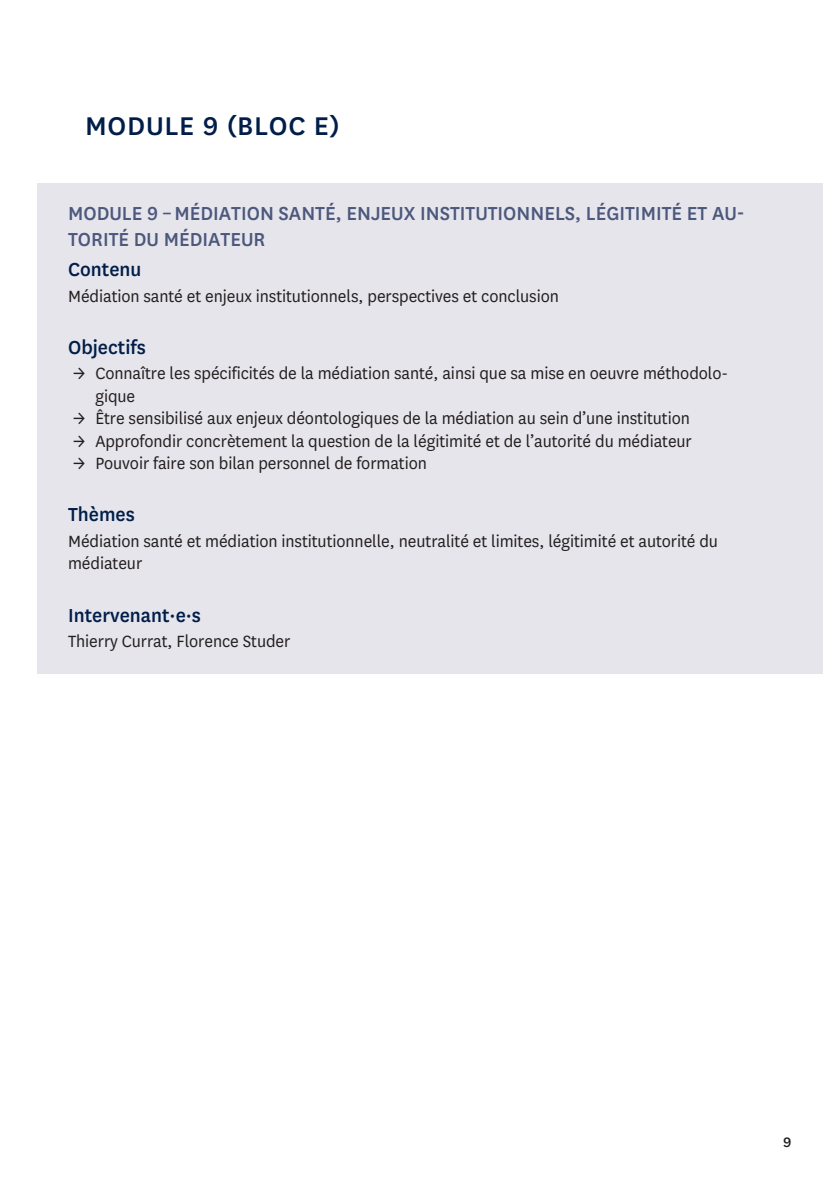
<style>
.page{position:relative;width:840px;height:1191px;background:#fff}
.page>*{position:absolute;margin:0;border:0;box-sizing:border-box;transform-origin:0 0}
.Titre_1{font:500 30px "National Uni Fr";letter-spacing:.025em;color:#001e49}
.Titre_intermédiaire{font:500 22px/26px "National Uni Fr";color:#4c587c;scale:.96 1}
.Titre_2{font:500 22px "National Uni Fr";color:#001e49;scale:.96 1}
.Paragraphe_texte{font:19px/22.4px "National Uni Fr";letter-spacing:-.005em;color:#231f20;scale:.96 1}
.Paragraphe_texte-2{font:500 16px "National Uni Fr";color:#231f20}
</style>
<div class="page">
<div style="left:37px;top:183px;width:785px;height:490px;background:#e6e5ec"></div>
<p class="Titre_1" style="left:85px;top:106px;width:256px">MODULE 9 (BLOC E)</p>
<p class="Titre_intermédiaire" style="left:68px;top:199px;width:705px">MODULE 9 – MÉDIATION SANTÉ, ENJEUX INSTITUTIONNELS, LÉGITIMITÉ ET AU-<br>TORITÉ DU MÉDIATEUR</p>
<p class="Titre_2" style="left:68px;top:255px;width:78px">Contenu</p>
<p class="Paragraphe_texte" style="left:68px;top:284px;width:512px">Médiation santé et enjeux institutionnels, perspectives et conclusion</p>
<p class="Titre_2" style="left:68px;top:332px;width:82px">Objectifs</p>
<p class="Paragraphe_texte" style="left:95px;top:361px;width:660px;text-indent:-22px">→ Connaître les spécificités de la médiation santé, ainsi que sa mise en oeuvre méthodolo&shy;gique</p>
<p class="Paragraphe_texte" style="left:73px;top:406px;width:643px">→ Être sensibilisé aux enjeux déontologiques de la médiation au sein d’une institution</p>
<p class="Paragraphe_texte" style="left:73px;top:429px;width:645px">→ Approfondir concrètement la question de la légitimité et de l’autorité du médiateur</p>
<p class="Paragraphe_texte" style="left:73px;top:451px;width:369px">→ Pouvoir faire son bilan personnel de formation</p>
<p class="Titre_2" style="left:68px;top:500px;width:71px">Thèmes</p>
<p class="Paragraphe_texte" style="left:68px;top:529px;width:678px">Médiation santé et médiation institutionnelle, neutralité et limites, légitimité et autorité du médiateur</p>
<p class="Titre_2" style="left:68px;top:600px;width:140px">Intervenant·e·s</p>
<p class="Paragraphe_texte" style="left:68px;top:629px;width:233px">Thierry Currat, Florence Studer</p>
<p class="Paragraphe_texte-2" style="left:782px;top:1131px;width:10px">9</p>
</div>
